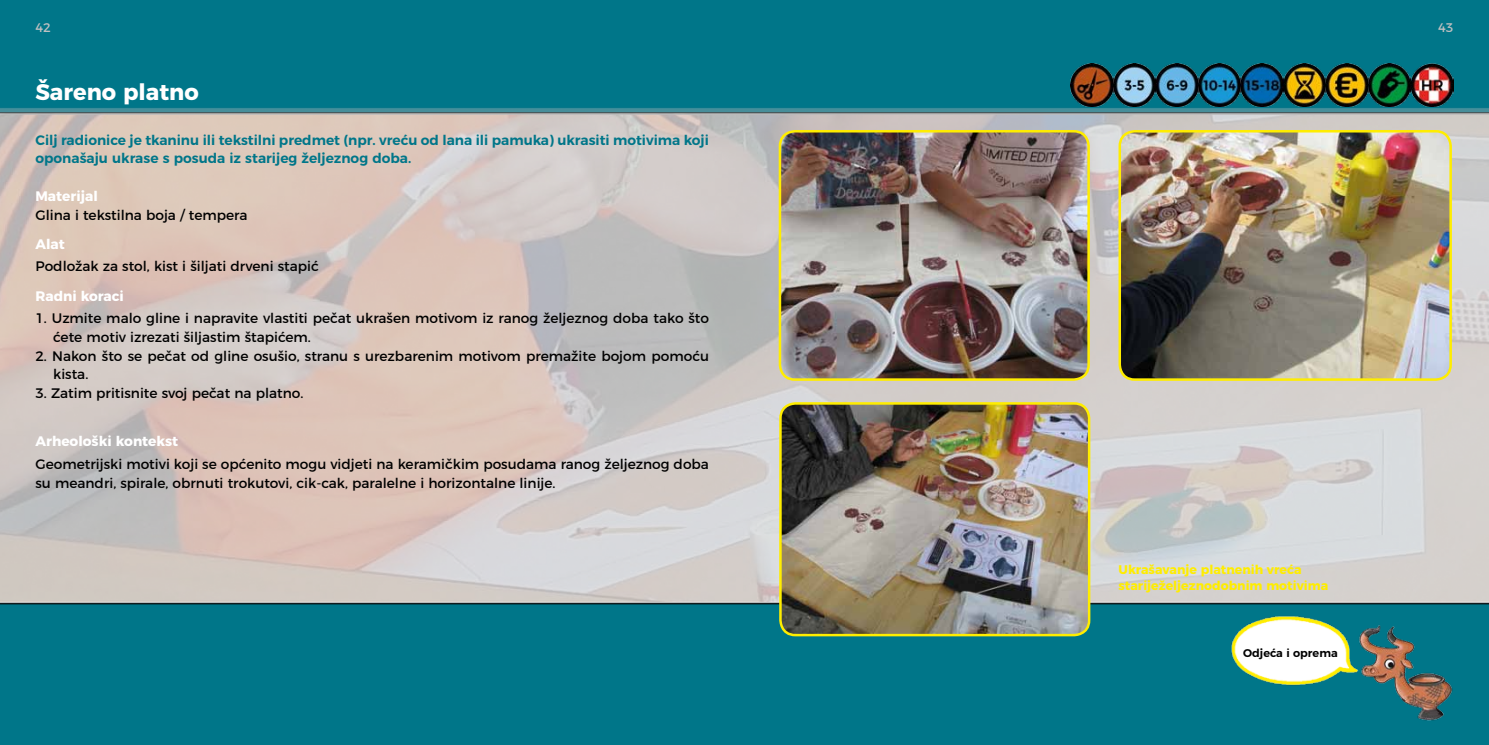
<style>
.page{position:relative;width:1489px;height:745px;background:#fff}
.page>*{position:absolute;margin:0;border:0;box-sizing:border-box;transform-origin:0 0}
.t1{font:700 22.5px "Montserrat";color:#fff}
.t2{font:13.75px/18.8px "Montserrat";color:#000}
.t3{font:600 13.75px/18.8px "Montserrat";color:#007689}
.t4{font:700 13.75px "Montserrat";color:#fff}
.t5{font:700 12.5px/16.2px "Montserrat";color:#ffed00}
.t6{font:12.5px "Montserrat";color:#bfc0c1}
.t7{font:600 11.25px "Montserrat";color:#000}
.s1{font-weight:700;color:#fff}
</style>
<div class="page">
<div style="left:0;top:0;width:1488px;height:94px;background:#007689"></div>
<div style="left:0;top:622px;width:1488px;height:122px;background:#007689"></div>
<img style="left:0;top:94px;width:1488px;height:528px">
<img style="left:1070px;top:64px;width:383px;height:42px">
<img style="left:780px;top:131px;width:308px;height:248px">
<div style="left:778px;top:130px;width:311px;height:250px;border:2px solid #ffed00;border-radius:15px"></div>
<img style="left:1119px;top:131px;width:331px;height:248px">
<div style="left:1118px;top:130px;width:333px;height:250px;border:2px solid #ffed00;border-radius:15px"></div>
<img style="left:780px;top:403px;width:309px;height:231px">
<div style="left:779px;top:402px;width:311px;height:234px;border:2px solid #ffed00;border-radius:15px"></div>
<img style="left:1357px;top:622px;width:96px;height:99px">
<img style="left:1229px;top:613px;width:138px;height:73px">
<p class="t6" style="left:35px;top:17px;width:17px">42</p>
<p class="t6" style="left:1437px;top:17px;width:17px">43</p>
<p class="t1" style="left:35px;top:74px;width:165px">Šareno platno</p>
<p class="t3" style="left:35px;top:129px;width:675px">Cilj radionice je tkaninu ili tekstilni predmet (npr. vreću od lana ili pamuka) ukrasiti motivima koji oponašaju ukrase s posuda iz starijeg željeznog doba.</p>
<p class="t2" style="left:35px;top:185px;width:213px"><span class="s1">Materijal<br></span>Glina i tekstilna boja / tempera</p>
<p class="t2" style="left:35px;top:232px;width:285px;line-height:22.2px"><span class="s1">Alat<br></span>Podložak za stol, kist i šiljati drveni stapić</p>
<p class="t4" style="left:35px;top:284px;width:90px">Radni koraci</p>
<p class="t2" style="left:53px;top:307px;width:657px;text-indent:-18px">1. Uzmite malo gline i napravite vlastiti pečat ukrašen motivom iz ranog željeznog doba tako što ćete motiv izrezati šiljastim štapićem.</p>
<p class="t2" style="left:53px;top:345px;width:657px;text-indent:-18px">2. Nakon što se pečat od gline osušio, stranu s urezbarenim motivom premažite bojom pomoću kista.</p>
<p class="t2" style="left:35px;top:382px;width:269px">3. Zatim pritisnite svoj pečat na platno.</p>
<p class="t2" style="left:35px;top:429px;width:675px;line-height:22.2px"><span class="s1">Arheološki kontekst<br></span>Geometrijski motivi koji se općenito mogu vidjeti na keramičkim posudama ranog željeznog doba</p>
<p class="t2" style="left:35px;top:472px;width:521px">su meandri, spirale, obrnuti trokutovi, cik-cak, paralelne i horizontalne linije.</p>
<p class="t5" style="left:1118px;top:560px;width:211px">Ukrašavanje platnenih vreća stariježeljeznodobnim motivima</p>
<p class="t7" style="left:1242px;top:643px;width:96px">Odjeća i oprema</p>
</div>
